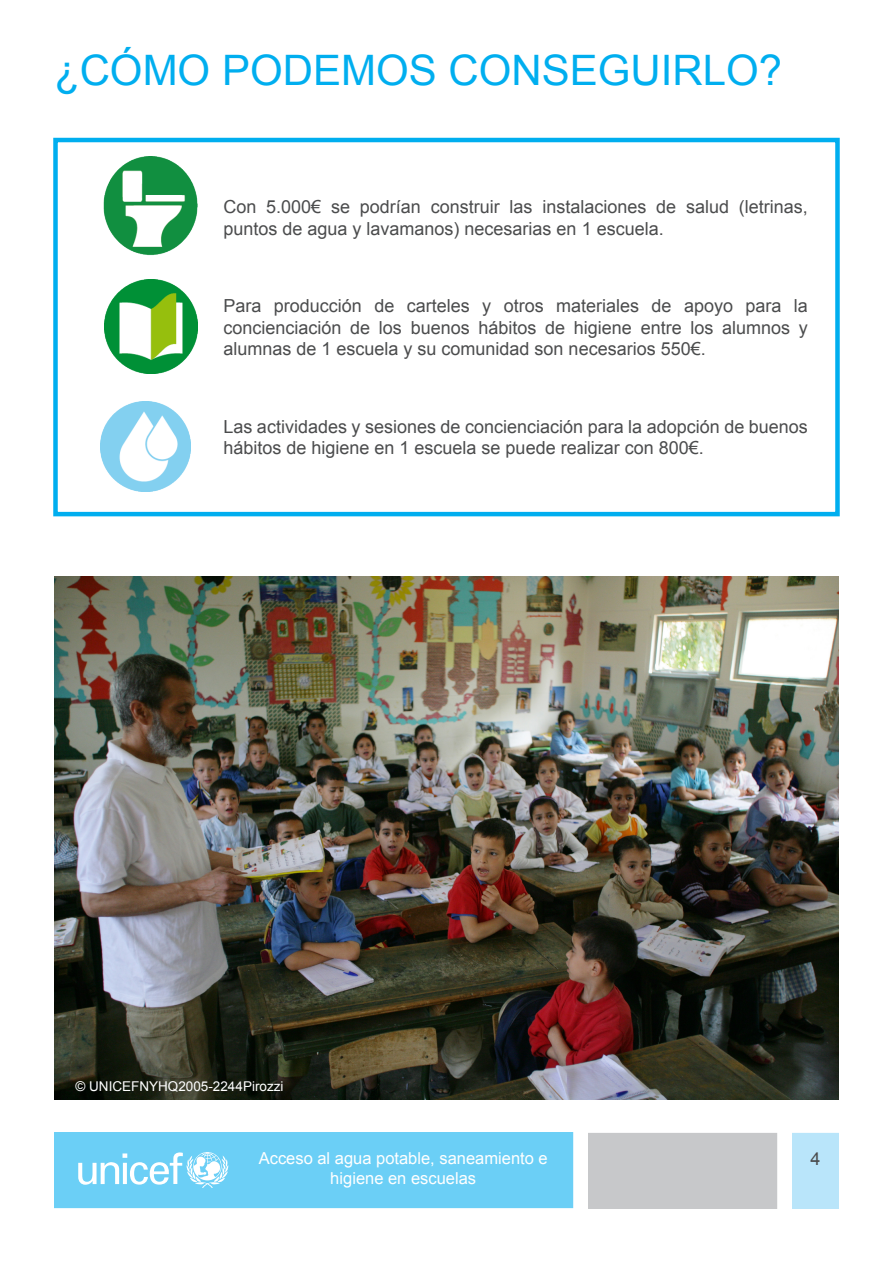
<style>
.page{position:relative;width:893px;height:1263px;background:#fff}
.page>*{position:absolute;margin:0;border:0;box-sizing:border-box;transform-origin:0 0}
.t1{font:42px "Arial";color:#00aeef}
.t2{font:18px/21.6px "Arial";color:#4b4c4d}
.t3{font:16.5px/19.8px "Arial";color:#fff;text-align:center}
.t4{font:13.5px "Arial";color:#fff}
</style>
<div class="page">
<div style="left:54px;top:1132px;width:519px;height:76px;background:#6bcff6"></div>
<div style="left:588px;top:1133px;width:189px;height:76px;background:#c7c8ca"></div>
<div style="left:792px;top:1133px;width:47px;height:76px;background:#b9e5fa"></div>
<svg style="left:78px;top:1152px;width:150px;height:36px"></svg>
<img style="left:100px;top:401px;width:91px;height:91px">
<img style="left:104px;top:280px;width:94px;height:93px">
<img style="left:104px;top:157px;width:94px;height:98px">
<div style="left:53px;top:138px;width:787px;height:378px;border:4px solid #00aeef"></div>
<img style="left:54px;top:576px;width:785px;height:523px">
<p class="t1" style="left:54px;top:42px;width:730px">¿CÓMO PODEMOS CONSEGUIRLO?</p>
<p class="t2" style="left:223px;top:196px;width:586px">Con 5.000€ se podrían construir las instalaciones de salud (letrinas, puntos de agua y lavamanos) necesarias en 1 escuela.</p>
<p class="t2" style="left:223px;top:295px;width:586px;text-align:justify">Para producción de carteles y otros materiales de apoyo para la concienciación de los buenos hábitos de higiene entre los alumnos y alumnas de 1 escuela y su comunidad son necesarios 550€.</p>
<p class="t2" style="left:223px;top:416px;width:586px">Las actividades y sesiones de concienciación para la adopción de buenos hábitos de higiene en 1 escuela se puede realizar con 800€.</p>
<p class="t4" style="left:75px;top:1077px;width:209px">© UNICEFNYHQ2005-2244Pirozzi</p>
<p class="t3" style="left:259px;top:1148px;width:290px">Acceso al agua potable, saneamiento e higiene en escuelas</p>
<p class="t2" style="left:810px;top:1148px;width:12px">4</p>
</div>
